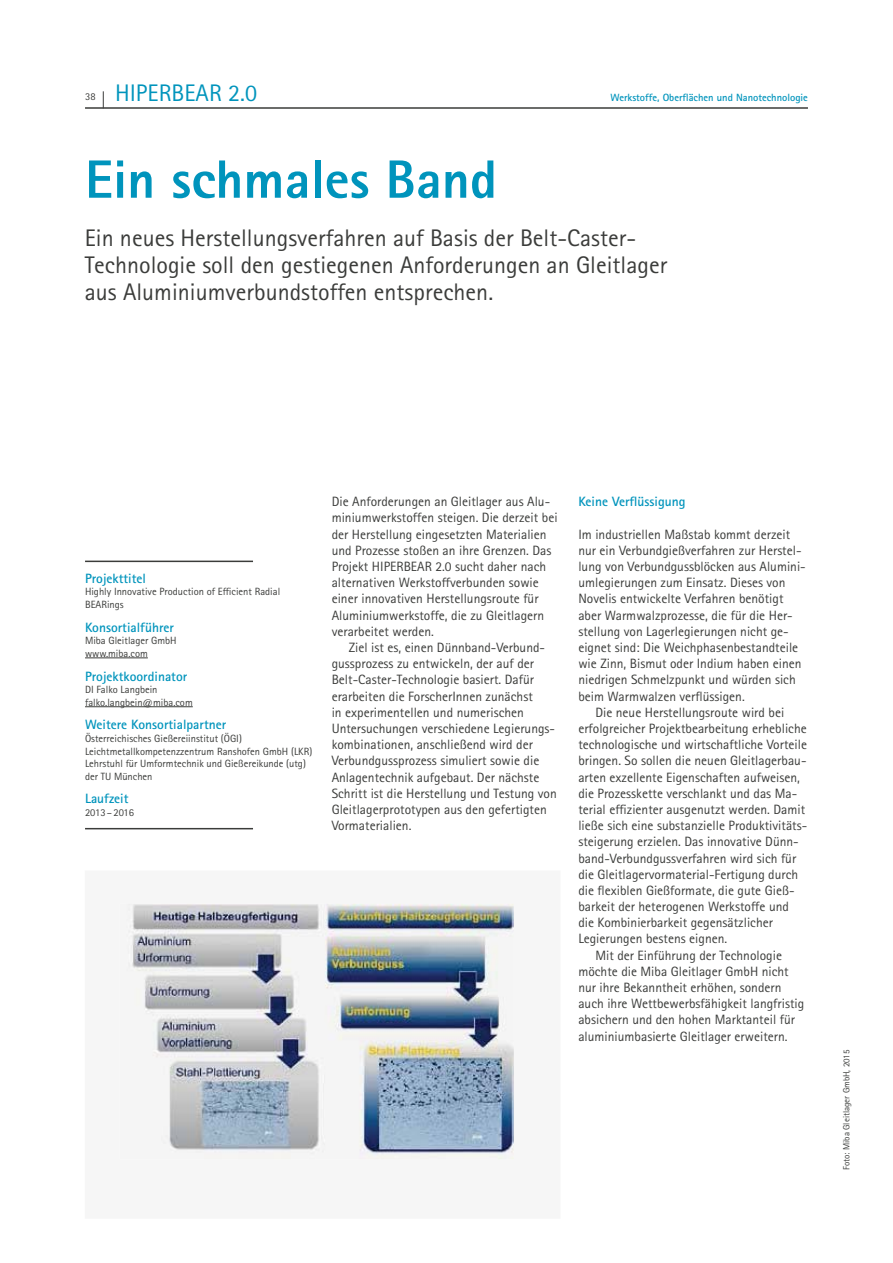
<style>
.page{position:relative;width:893px;height:1263px;background:#fff}
.page>*{position:absolute;margin:0;border:0;box-sizing:border-box;transform-origin:0 0}
.t1{font:800 54px "Rotis Sans Serif";color:#0094bc}
.t2{font:24px/27px "Rotis Sans Serif";color:#3b3c3a}
.t3{font:24px "Rotis Sans Serif";color:#0094bc}
.t4{font:13.5px/16.2px "Rotis Sans Serif";color:#3b3c3a}
.t5{font:700 13.5px "Rotis Sans Serif";color:#0094bc}
.t6{font:10.5px/12.6px "Rotis Sans Serif";color:#3b3c3a}
.t7{font:700 10.5px "Rotis Sans Serif";color:#0094bc}
.t8{font:9px "Rotis Sans Serif";color:#3b3c3a}
</style>
<div class="page">
<hr style="left:85px;top:107px;width:723px;height:2px;background:#3b3c3a">
<svg style="left:103px;top:91px;width:1px;height:16px"></svg>
<hr style="left:85px;top:658px;width:63px;height:1px;background:#3b3c3a">
<hr style="left:85px;top:706px;width:108px;height:1px;background:#3b3c3a">
<hr style="left:85px;top:561px;width:168px;height:1px;background:#3b3c3a">
<hr style="left:85px;top:828px;width:168px;height:1px;background:#3b3c3a">
<img style="left:126px;top:904px;width:388px;height:255px">
<p class="t6" style="left:85px;top:92px;width:12px">38</p>
<h2 class="t3" style="left:115px;top:84px;width:143px">HIPERBEAR 2.0</h2>
<p class="t7" style="left:610px;top:94px;width:199px">Werkstoffe, Oberflächen und Nanotechnologie</p>
<h1 class="t1" style="left:85px;top:160px;width:413px">Ein schmales Band</h1>
<h2 class="t2" style="left:85px;top:227px;width:584px">Ein neues Herstellungsverfahren auf Basis der Belt-Caster-<br>Technologie soll den gestiegenen Anforderungen an Gleitlager aus Aluminiumverbundstoffen entsprechen.</h2>
<p class="t5" style="left:85px;top:573px;width:62px">Projekttitel</p>
<p class="t6" style="left:85px;top:587px;width:197px">Highly Innovative Production of Efficient Radial<br>BEARings</p>
<p class="t5" style="left:85px;top:622px;width:90px">Konsortialführer</p>
<p class="t6" style="left:85px;top:635px;width:93px">Miba Gleitlager GmbH www.miba.com</p>
<p class="t5" style="left:85px;top:671px;width:104px">Projektkoordinator</p>
<p class="t6" style="left:85px;top:684px;width:109px">DI Falko Langbein falko.langbein@miba.com</p>
<p class="t5" style="left:85px;top:720px;width:143px">Weitere Konsortialpartner</p>
<p class="t6" style="left:85px;top:733px;width:229px">Österreichisches Gießereiinstitut (ÖGI)<br>Leichtmetallkompetenzzentrum Ranshofen GmbH (LKR)<br>Lehrstuhl für Umformtechnik und Gießereikunde (utg) der TU München</p>
<p class="t5" style="left:85px;top:794px;width:45px">Laufzeit</p>
<p class="t6" style="left:85px;top:807px;width:51px">2013 – 2016</p>
<p class="t4" style="left:332px;top:495px;width:227px">Die Anforderungen an Gleitlager aus Alu&shy;miniumwerkstoffen steigen. Die derzeit bei der Herstellung eingesetzten Materialien und Prozesse stoßen an ihre Grenzen. Das Projekt HIPERBEAR 2.0 sucht daher nach alternativen Werkstoffverbunden sowie einer innovativen Herstellungsroute für Aluminiumwerkstoffe, die zu Gleitlagern verarbeitet werden.</p>
<p class="t4" style="left:332px;top:641px;width:227px;text-indent:17px">Ziel ist es, einen Dünnband-Verbund&shy;gussprozess zu entwickeln, der auf der Belt-Caster-Technologie basiert. Dafür erarbeiten die ForscherInnen zunächst<br>in experimentellen und numerischen<br>Unter suchungen verschiedene Legierungs&shy;kombinationen, anschließend wird der Verbundgussprozess simuliert sowie die Anlagentechnik aufgebaut. Der nächste Schritt ist die Herstellung und Testung von Gleitlagerprototypen aus den gefertigten Vormaterialien.</p>
<p class="t5" style="left:578px;top:497px;width:109px">Keine Verflüssigung</p>
<p class="t4" style="left:578px;top:527px;width:213px">Im industriellen Maßstab kommt derzeit</p>
<p class="t4" style="left:578px;top:544px;width:225px">nur ein Verbundgießverfahren zur Herstel-</p>
<p class="t4" style="left:578px;top:560px;width:229px">lung von Verbundgussblöcken aus Alumini-</p>
<p class="t4" style="left:578px;top:576px;width:209px">umlegierungen zum Einsatz. Dieses von</p>
<p class="t4" style="left:578px;top:592px;width:207px">Novelis entwickelte Verfahren benötigt</p>
<p class="t4" style="left:578px;top:608px;width:216px">aber Warmwalzprozesse, die für die Her-</p>
<p class="t4" style="left:578px;top:625px;width:212px">stellung von Lagerlegierungen nicht ge-</p>
<p class="t4" style="left:578px;top:641px;width:221px">eignet sind: Die Weichphasenbestandteile</p>
<p class="t4" style="left:578px;top:657px;width:225px">wie Zinn, Bismut oder Indium haben einen</p>
<p class="t4" style="left:578px;top:673px;width:219px">niedrigen Schmelzpunkt und würden sich</p>
<p class="t4" style="left:578px;top:689px;width:168px">beim Warmwalzen verflüssigen.</p>
<p class="t4" style="left:595px;top:705px;width:190px">Die neue Herstellungsroute wird bei</p>
<p class="t4" style="left:578px;top:722px;width:230px">erfolgreicher Projektbearbeitung erhebliche</p>
<p class="t4" style="left:578px;top:738px;width:230px">technologische und wirtschaftliche Vorteile</p>
<p class="t4" style="left:578px;top:754px;width:230px">bringen. So sollen die neuen Gleitlagerbau-</p>
<p class="t4" style="left:578px;top:770px;width:223px">arten exzellente Eigenschaften aufweisen,</p>
<p class="t4" style="left:578px;top:786px;width:220px">die Prozesskette verschlankt und das Ma-</p>
<p class="t4" style="left:578px;top:803px;width:228px">terial effizienter ausgenutzt werden. Damit</p>
<p class="t4" style="left:578px;top:819px;width:230px">ließe sich eine substanzielle Produktivitäts-</p>
<p class="t4" style="left:578px;top:835px;width:222px">steigerung erzielen. Das innovative Dünn-</p>
<p class="t4" style="left:578px;top:851px;width:219px">band-Verbundgussverfahren wird sich für</p>
<p class="t4" style="left:578px;top:867px;width:221px">die Gleitlagervormaterial-Fertigung durch</p>
<p class="t4" style="left:578px;top:884px;width:218px">die flexiblen Gießformate, die gute Gieß-</p>
<p class="t4" style="left:578px;top:900px;width:212px">barkeit der heterogenen Werkstoffe und</p>
<p class="t4" style="left:578px;top:916px;width:196px">die Kombinierbarkeit gegensätzlicher</p>
<p class="t4" style="left:578px;top:932px;width:150px">Legierungen bestens eignen.</p>
<p class="t4" style="left:595px;top:948px;width:188px">Mit der Einführung der Technologie</p>
<p class="t4" style="left:578px;top:965px;width:212px">möchte die Miba Gleitlager GmbH nicht</p>
<p class="t4" style="left:578px;top:981px;width:205px">nur ihre Bekanntheit erhöhen, sondern</p>
<p class="t4" style="left:578px;top:997px;width:227px">auch ihre Wettbewerbsfähigkeit langfristig</p>
<p class="t4" style="left:578px;top:1013px;width:218px">absichern und den hohen Marktanteil für</p>
<p class="t4" style="left:578px;top:1029px;width:211px">aluminiumbasierte Gleitlager erweitern.</p>
<p class="t8" style="left:843px;top:1170px;width:122px;rotate:-90deg">Foto: Miba Gleitlager GmbH, 2015</p>
</div>
